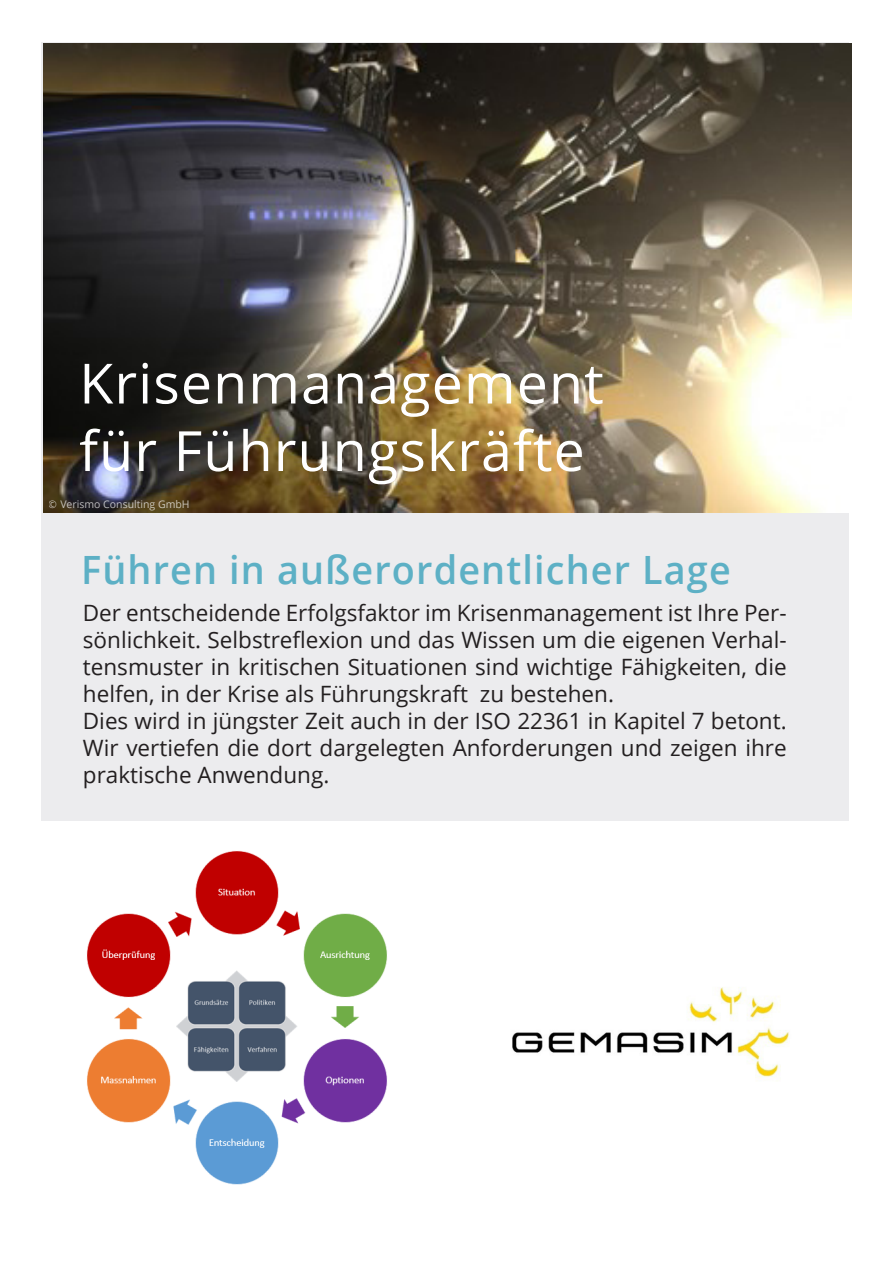
<style>
.page{position:relative;width:893px;height:1263px;background:#fff}
.page>*{position:absolute;margin:0;border:0;box-sizing:border-box;transform-origin:0 0}
.Claime{font:55.5px "Open Sans";letter-spacing:.02em;color:#fff}
.t1{font:600 39px "Open Sans";letter-spacing:.03em;color:#5db0c5}
._01_Cover_Untertitel{font:22.5px/27px "Open Sans";color:#231f20;text-align:justify}
.t2{font:10.5px "Open Sans";color:#fff}
</style>
<div class="page">
<div style="left:41px;top:43px;width:808px;height:778px;background:#ececee"></div>
<img style="left:512px;top:987px;width:278px;height:91px">
<img style="left:86px;top:851px;width:301px;height:334px">
<img style="left:44px;top:43px;width:807px;height:470px">
<p class="Claime" style="left:79px;top:345px;width:526px">Krisenmanagement</p>
<p class="Claime" style="left:79px;top:413px;width:507px">für Führungskräfte</p>
<p class="t2" style="left:49px;top:497px;width:142px">© Verismo Consulting GmbH</p>
<p class="t1" style="left:81px;top:543px;width:651px">Führen in außerordentlicher Lage</p>
<p class="_01_Cover_Untertitel" style="left:83px;top:599px;width:705px">Der entscheidende Erfolgsfaktor im Krisenmanagement ist Ihre Per&shy;sönlichkeit. Selbstreflexion und das Wissen um die eigenen Verhal&shy;tensmuster in kritischen Situationen sind wichtige Fähigkeiten, die helfen, in der Krise als Führungskraft zu bestehen.</p>
<p class="_01_Cover_Untertitel" style="left:83px;top:707px;width:705px">Dies wird in jüngster Zeit auch in der ISO 22361 in Kapitel 7 betont.<br>Wir vertiefen die dort dargelegten Anforderungen und zeigen ihre praktische Anwendung.</p>
</div>
